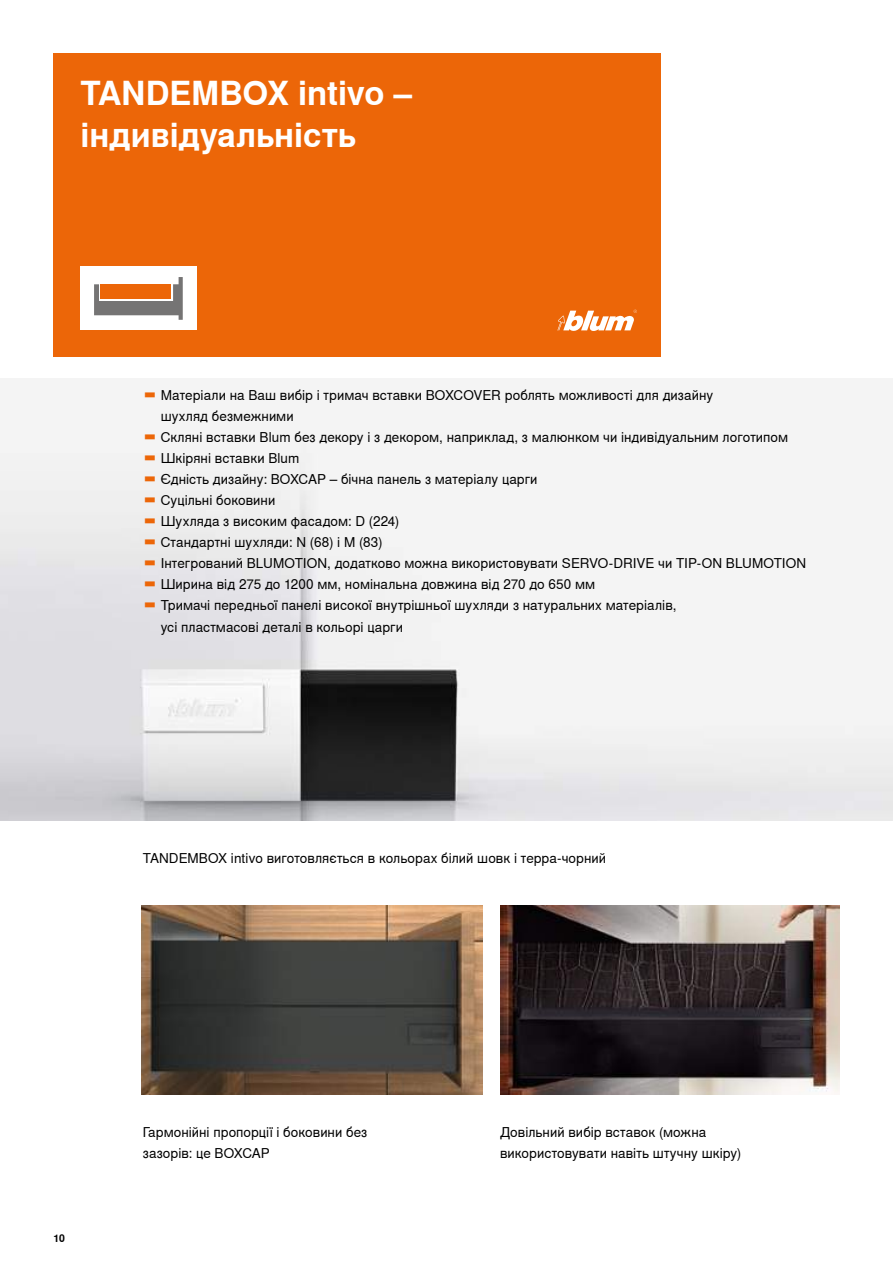
<style>
.page{position:relative;width:893px;height:1263px;background:#fff}
.page>*{position:absolute;margin:0;border:0;box-sizing:border-box;transform-origin:0 0}
.t1{font:700 33px/42px "Nimbus Sans Global";letter-spacing:-.005em;color:#fff}
.t2{font:13.5px/21px "Nimbus Sans Global";letter-spacing:.005em;color:#000}
.t3{font:700 10.5px "Nimbus Sans Global";color:#000}
.s1{font-size:17.25px;color:#ec6608}
</style>
<div class="page">
<img style="left:142px;top:905px;width:340px;height:189px">
<img style="left:500px;top:905px;width:339px;height:189px">
<div style="left:54px;top:54px;width:607px;height:303px;background:#ec6608"></div>
<svg style="left:557px;top:310px;width:80px;height:21px"></svg>
<div style="left:80px;top:267px;width:116px;height:63px;background:#fff"></div>
<svg style="left:94px;top:277px;width:89px;height:43px"></svg>
<img style="left:0;top:379px;width:893px;height:442px">
<h1 class="t1" style="left:80px;top:73px;width:333px">TANDEMBOX intivo – індивідуальність</h1>
<p class="t2" style="left:143px;top:385px;width:572px"><span class="s1">▬</span> Матеріали на Ваш вибір і тримач вставки BOXCOVER роблять можливості для дизайну</p>
<p class="t2" style="left:161px;top:406px;width:134px">шухляд безмежними</p>
<p class="t2" style="left:143px;top:427px;width:647px"><span class="s1">▬</span> Скляні вставки Blum без декору і з декором, наприклад, з малюнком чи індивідуальним логотипом</p>
<p class="t2" style="left:143px;top:448px;width:158px"><span class="s1">▬</span> Шкіряні вставки Blum</p>
<p class="t2" style="left:143px;top:469px;width:396px"><span class="s1">▬</span> Єдність дизайну: BOXCAP – бічна панель з матеріалу царги</p>
<p class="t2" style="left:143px;top:490px;width:134px"><span class="s1">▬</span> Суцільні боковини</p>
<p class="t2" style="left:143px;top:511px;width:258px"><span class="s1">▬</span> Шухляда з високим фасадом: D (224)</p>
<p class="t2" style="left:143px;top:532px;width:241px"><span class="s1">▬</span> Стандартні шухляди: N (68) і M (83)</p>
<p class="t2" style="left:143px;top:553px;width:665px"><span class="s1">▬</span> Інтегрований BLUMOTION, додатково можна використовувати SERVO-DRIVE чи TIP-ON BLUMOTION</p>
<p class="t2" style="left:143px;top:574px;width:454px"><span class="s1">▬</span> Ширина від 275 до 1200 мм, номінальна довжина від 270 до 650 мм</p>
<p class="t2" style="left:143px;top:595px;width:535px"><span class="s1">▬</span> Тримачі передньої панелі високої внутрішньої шухляди з натуральних матеріалів,</p>
<p class="t2" style="left:161px;top:616px;width:244px">усі пластмасові деталі в кольорі царги</p>
<p class="t2" style="left:143px;top:848px;width:465px">TANDEMBOX intivo виготовляється в кольорах білий шовк і терра-чорний</p>
<p class="t3" style="left:54px;top:1232px;width:13px">10</p>
<p class="t2" style="left:143px;top:1121px;width:226px">Гармонійні пропорції і боковини без зазорів: це BOXCAP</p>
<p class="t2" style="left:500px;top:1121px;width:243px">Довільний вибір вставок (можна використовувати навіть штучну шкіру)</p>
</div>
